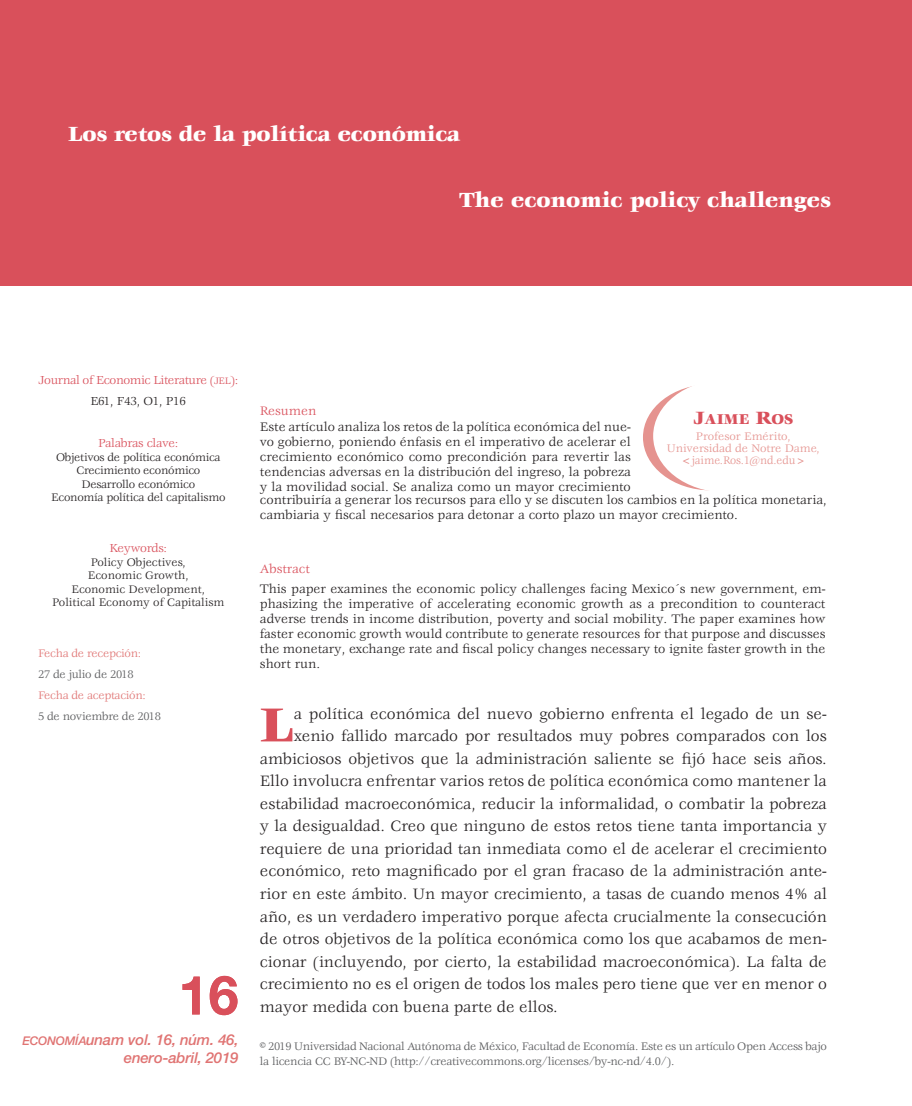
<style>
.page{position:relative;width:912px;height:1106px;background:#fff}
.page>*{position:absolute;margin:0;border:0;box-sizing:border-box;transform-origin:0 0}
.t1{font:700 54px "Helvetica Neue LT Std";color:#d9505b}
.t2{font:900 52.5px "Veljovic";color:#d9505b}
.Inicio_texto{font:900 22.5px "Veljovic";letter-spacing:-.01em;color:#fff}
.t3{font:16.5px "Veljovic";color:#231f20}
.t4{font:15.6px "Veljovic Black SC800";color:#d9505b}
.t5{font:italic 500 15px "Helvetica Neue LT Std";letter-spacing:-.01em;color:#e07473}
.t6{font:13.5px/15px "Veljovic";color:#231f20;text-align:justify}
.Inicio_texto-2{font:13.5px "Veljovic";color:#d9505b}
.Inicio_texto-3{font:12.75px "Veljovic";letter-spacing:-.03em;color:#d9505b}
.Inicio_texto-4{font:12.75px "Veljovic";letter-spacing:-.02em;color:#231f20}
.Inicio_texto-5{font:12px/15px "Veljovic";letter-spacing:-.02em;color:#57585a}
.Inicio_texto-6{font:12px "Veljovic";letter-spacing:-.02em;color:#231f20}
.Inicio_texto-7{font:12px "Veljovic";color:#231f20}
.t7{font:12px/12px "Veljovic";color:#e5938f;text-align:center}
.Inicio_texto-8{font:12px "Veljovic";letter-spacing:-.02em;color:#e07473}
.s1{font-family:"Veljovic Book SC800";font-size:10.2px}
.s2{font-size:19.5px}
.s3{font-family:"Helvetica Neue LT Std Md It SC800";font-weight:400;font-style:normal;font-size:12px}
</style>
<div class="page">
<div style="left:0;top:0;width:911px;height:285px;background:#d9505b"></div>
<svg style="left:642px;top:384px;width:136px;height:106px"></svg>
<div style="left:653px;top:380px;width:144px;height:112px;background:#fff;border-radius:50%"></div>
<p class="Inicio_texto" style="left:68px;top:122px;width:393px">Los retos de la política económica</p>
<p class="Inicio_texto" style="left:459px;top:188px;width:373px">The economic policy challenges</p>
<p class="Inicio_texto-3" style="left:38px;top:373px;width:201px">Journal of Economic Literature (<span class="s1">jel</span>):</p>
<p class="Inicio_texto-4" style="left:90px;top:394px;width:97px">E61, F43, O1, P16</p>
<p class="Inicio_texto-3" style="left:98px;top:436px;width:82px">Palabras clave:</p>
<p class="Inicio_texto-6" style="left:56px;top:450px;width:166px">Objetivos de política económica</p>
<p class="Inicio_texto-6" style="left:76px;top:464px;width:125px">Crecimiento económico</p>
<p class="Inicio_texto-6" style="left:81px;top:477px;width:115px">Desarrollo económico</p>
<p class="Inicio_texto-6" style="left:51px;top:491px;width:176px">Economía política del capitalismo</p>
<p class="Inicio_texto-3" style="left:109px;top:541px;width:59px">Keywords:</p>
<p class="Inicio_texto-7" style="left:91px;top:555px;width:97px">Policy Objectives,</p>
<p class="Inicio_texto-7" style="left:88px;top:569px;width:102px">Economic Growth,</p>
<p class="Inicio_texto-7" style="left:71px;top:582px;width:135px">Economic Development,</p>
<p class="Inicio_texto-7" style="left:52px;top:596px;width:173px">Political Economy of Capitalism</p>
<p class="Inicio_texto-8" style="left:38px;top:647px;width:105px">Fecha de recepción:</p>
<p class="Inicio_texto-5" style="left:38px;top:667px;width:97px">27 de julio de 2018</p>
<p class="Inicio_texto-8" style="left:38px;top:689px;width:109px">Fecha de aceptación:</p>
<p class="Inicio_texto-5" style="left:38px;top:709px;width:124px">5 de noviembre de 2018</p>
<p class="t1" style="left:178px;top:961px;width:62px">16</p>
<p class="Inicio_texto-2" style="left:260px;top:403px;width:58px">Resumen</p>
<p class="t4" style="left:693px;top:410px;width:101px"><span class="s2">J</span>AIME <span class="s2">R</span>OS</p>
<p class="t7" style="left:695px;top:431px;width:96px">Profesor Emérito,</p>
<p class="t7" style="left:666px;top:443px;width:154px">Universidad de Notre Dame, &lt;jaime.Ros.1@nd.edu&gt;</p>
<p class="t6" style="left:260px;top:420px;width:372px">Este artículo analiza los retos de la política económica del nue&shy;vo gobierno, poniendo énfasis en el imperativo de acelerar el crecimiento económico como precondición para revertir las tendencias adversas en la distribución del ingreso, la pobreza y la movilidad social. Se analiza como un mayor crecimiento</p>
<p class="t6" style="left:260px;top:493px;width:568px">contribuiría a generar los recursos para ello y se discuten los cambios en la política monetaria, cambiaria y fiscal necesarios para detonar a corto plazo un mayor crecimiento.</p>
<p class="Inicio_texto-2" style="left:260px;top:561px;width:51px">Abstract</p>
<p class="t6" style="left:260px;top:582px;width:567px">This paper examines the economic policy challenges facing Mexico´s new government, em&shy;phasizing the imperative of accelerating economic growth as a precondition to counteract adverse trends in income distribution, poverty and social mobility. The paper examines how faster economic growth would contribute to generate resources for that purpose and discusses the monetary, exchange rate and fiscal policy changes necessary to ignite faster growth in the short run.</p>
<p class="t2" style="left:260px;top:695px;width:35px">L</p>
<p class="t3" style="left:294px;top:704px;width:534px">a política económica del nuevo gobierno enfrenta el legado de un se-</p>
<p class="t3" style="left:294px;top:727px;width:534px">xenio fallido marcado por resultados muy pobres comparados con los</p>
<p class="t3" style="left:260px;top:749px;width:568px">ambiciosos objetivos que la administración saliente se fijó hace seis años.</p>
<p class="t3" style="left:260px;top:772px;width:568px">Ello involucra enfrentar varios retos de política económica como mantener la</p>
<p class="t3" style="left:260px;top:794px;width:568px">estabilidad macroeconómica, reducir la informalidad, o combatir la pobreza</p>
<p class="t3" style="left:260px;top:817px;width:568px">y la desigualdad. Creo que ninguno de estos retos tiene tanta importancia y</p>
<p class="t3" style="left:260px;top:839px;width:568px">requiere de una prioridad tan inmediata como el de acelerar el crecimiento</p>
<p class="t3" style="left:260px;top:862px;width:568px">económico, reto magnificado por el gran fracaso de la administración ante-</p>
<p class="t3" style="left:260px;top:884px;width:568px">rior en este ámbito. Un mayor crecimiento, a tasas de cuando menos 4% al</p>
<p class="t3" style="left:260px;top:907px;width:568px">año, es un verdadero imperativo porque afecta crucialmente la consecución</p>
<p class="t3" style="left:260px;top:929px;width:568px">de otros objetivos de la política económica como los que acabamos de men-</p>
<p class="t3" style="left:260px;top:952px;width:568px">cionar (incluyendo, por cierto, la estabilidad macroeconómica). La falta de</p>
<p class="t3" style="left:260px;top:974px;width:568px">crecimiento no es el origen de todos los males pero tiene que ver en menor o</p>
<p class="t3" style="left:260px;top:997px;width:299px">mayor medida con buena parte de ellos.</p>
<p class="t5" style="left:22px;top:1031px;width:217px"><span class="s3">ECONOMÍA</span>unam vol. 16, núm. 46,</p>
<p class="t5" style="left:124px;top:1049px;width:116px">enero-abril, 2019</p>
<p class="Inicio_texto-5" style="left:260px;top:1039px;width:568px">© 2019 Universidad Nacional Autónoma de México, Facultad de Economía. Este es un artículo Open Access bajo la licencia CC BY-NC-ND (http://creativecommons.org/licenses/by-nc-nd/4.0/).</p>
</div>
